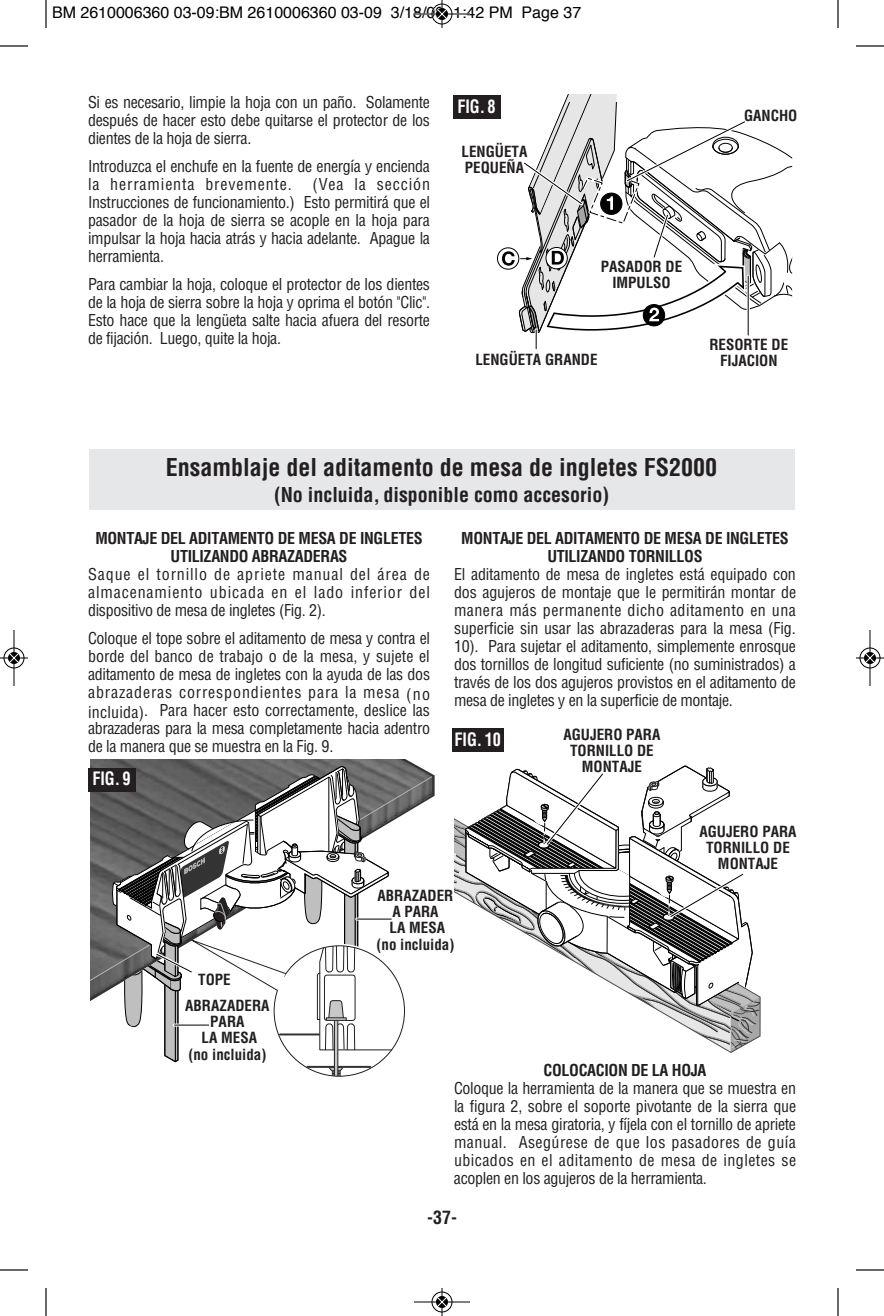
<style>
.page{position:relative;width:884px;height:1316px;background:#fff}
.page>*{position:absolute;margin:0;border:0;box-sizing:border-box;transform-origin:0 0}
.t1{font:700 condensed 24px "Helvetica";color:#231f20}
.t2{font:700 condensed 20px "Helvetica";color:#231f20}
.t3{font:700 condensed 18px "Helvetica";letter-spacing:-.005em;color:#fff;scale:.9 1}
.t4{font:700 condensed 18px "Helvetica";color:#231f20}
.t5{font:condensed 16px/18px "Helvetica";letter-spacing:-.02em;color:#231f20;text-align:justify}
.t6{font:700 condensed 16px/18px "Helvetica";letter-spacing:-.02em;color:#231f20;text-align:center}
.t7{font:16px "Helvetica";color:#000}
.t8{font:700 condensed 15px/16px "Helvetica";color:#231f20;text-align:center}
</style>
<div class="page">
<svg style="left:497px;top:248px;width:22px;height:21px"></svg>
<div style="left:497px;top:248px;width:22px;height:21px;border:1px solid #000;border-radius:50%"></div>
<svg style="left:502px;top:94px;width:290px;height:255px"></svg>
<div style="left:453px;top:95px;width:48px;height:24px;background:#231f20"></div>
<div style="left:89px;top:450px;width:705px;height:60px;background:#e6e7e9"></div>
<svg style="left:455px;top:765px;width:305px;height:287px"></svg>
<div style="left:452px;top:728px;width:51px;height:24px;background:#231f20"></div>
<svg style="left:90px;top:760px;width:345px;height:241px"></svg>
<svg style="left:112px;top:760px;width:293px;height:317px"></svg>
<div style="left:88px;top:768px;width:48px;height:24px;background:#231f20"></div>
<svg style="left:46px;top:0;width:1px;height:28px"></svg>
<svg style="left:0;top:46px;width:28px;height:1px"></svg>
<svg style="left:838px;top:0;width:1px;height:28px"></svg>
<svg style="left:856px;top:46px;width:28px;height:1px"></svg>
<svg style="left:46px;top:1288px;width:1px;height:28px"></svg>
<svg style="left:0;top:1270px;width:28px;height:1px"></svg>
<svg style="left:838px;top:1288px;width:1px;height:28px"></svg>
<svg style="left:856px;top:1270px;width:28px;height:1px"></svg>
<div style="left:431px;top:3px;width:22px;height:22px;border:1px solid #fff;border-radius:50%"></div>
<hr style="left:414px;top:14px;width:56px;height:1px;background:#000">
<div style="left:432px;top:4px;width:20px;height:20px;border:1px solid #000;border-radius:50%"></div>
<svg style="left:437px;top:0;width:10px;height:28px"></svg>
<div style="left:431px;top:1291px;width:22px;height:22px;border:1px solid #fff;border-radius:50%"></div>
<hr style="left:414px;top:1302px;width:56px;height:1px;background:#000">
<div style="left:432px;top:1292px;width:20px;height:20px;border:1px solid #000;border-radius:50%"></div>
<svg style="left:437px;top:1288px;width:10px;height:28px"></svg>
<div style="left:3px;top:647px;width:22px;height:22px;border:1px solid #fff;border-radius:50%"></div>
<hr style="left:14px;top:630px;width:1px;height:56px;background:#000">
<div style="left:4px;top:648px;width:20px;height:20px;border:1px solid #000;border-radius:50%"></div>
<svg style="left:0;top:653px;width:28px;height:10px"></svg>
<div style="left:859px;top:647px;width:22px;height:22px;border:1px solid #fff;border-radius:50%"></div>
<hr style="left:870px;top:630px;width:1px;height:56px;background:#000">
<div style="left:860px;top:648px;width:20px;height:20px;border:1px solid #000;border-radius:50%"></div>
<svg style="left:856px;top:653px;width:28px;height:10px"></svg>
<p class="t7" style="left:52px;top:6px;width:531px">BM 2610006360 03-09:BM 2610006360 03-09 3/18/09 1:42 PM Page 37</p>
<p class="t5" style="left:88px;top:93px;width:344px">Si es necesario, limpie la hoja con un paño. Solamente después de hacer esto debe quitarse el protector de los dientes de la hoja de sierra.</p>
<p class="t5" style="left:88px;top:157px;width:344px">Introduzca el enchufe en la fuente de energía y encienda la herramienta brevemente.</p>
<p class="t5" style="left:88px;top:175px;width:344px;text-indent:225px">(Vea la sección Instrucciones de funcionamiento.) Esto permitirá que el pasador de la hoja de sierra se acople en la hoja para impulsar la hoja hacia atrás y hacia adelante. Apague la herramienta.</p>
<p class="t5" style="left:88px;top:275px;width:344px">Para cambiar la hoja, coloque el protector de los dientes de la hoja de sierra sobre la hoja y oprima el botón "Clic".<br>Esto hace que la lengüeta salte hacia afuera del resorte de fijación. Luego, quite la hoja.</p>
<p class="t3" style="left:457px;top:96px;width:44px">FIG. 8</p>
<p class="t8" style="left:462px;top:144px;width:67px;text-align:left">LENGÜETA<br>PEQUEÑA</p>
<p class="t8" style="left:744px;top:107px;width:55px">GANCHO</p>
<p class="t8" style="left:601px;top:259px;width:83px">PASADOR DE<br>IMPULSO</p>
<p class="t8" style="left:475px;top:351px;width:124px">LENGÜETA GRANDE</p>
<p class="t8" style="left:709px;top:337px;width:80px">RESORTE DE<br>FIJACION</p>
<h1 class="t1" style="left:166px;top:454px;width:553px">Ensamblaje del aditamento de mesa de ingletes FS2000</h1>
<p class="t2" style="left:274px;top:483px;width:336px">(No incluida, disponible como accesorio)</p>
<p class="t6" style="left:95px;top:530px;width:329px">MONTAJE DEL ADITAMENTO DE MESA DE INGLETES<br>UTILIZANDO ABRAZADERAS</p>
<p class="t5" style="left:88px;top:566px;width:344px">Saque el tornillo de apriete manual del área de almacenamiento ubicada en el lado inferior del dispositivo de mesa de ingletes (Fig. 2).</p>
<p class="t5" style="left:88px;top:630px;width:344px">Coloque el tope sobre el aditamento de mesa y contra el borde del banco de trabajo o de la mesa, y sujete el aditamento de mesa de ingletes con la ayuda de las dos abrazaderas correspondientes para la mesa (no incluida). Para hacer esto correctamente, deslice las abrazaderas para la mesa completamente hacia adentro de la manera que se muestra en la Fig. 9.</p>
<p class="t6" style="left:461px;top:530px;width:329px">MONTAJE DEL ADITAMENTO DE MESA DE INGLETES<br>UTILIZANDO TORNILLOS</p>
<p class="t5" style="left:454px;top:566px;width:344px">El aditamento de mesa de ingletes está equipado con dos agujeros de montaje que le permitirán montar de manera más permanente dicho aditamento en una superficie sin usar las abrazaderas para la mesa (Fig.<br>10). Para sujetar el aditamento, simplemente enrosque dos tornillos de longitud suficiente (no suministrados) a través de los dos agujeros provistos en el aditamento de mesa de ingletes y en la superficie de montaje.</p>
<p class="t3" style="left:455px;top:729px;width:53px">FIG. 10</p>
<p class="t8" style="left:563px;top:727px;width:99px">AGUJERO PARA<br>TORNILLO DE<br>MONTAJE</p>
<p class="t3" style="left:92px;top:769px;width:44px">FIG. 9</p>
<p class="t8" style="left:185px;top:967px;width:86px;line-height:25.6px;text-align:left;text-indent:13px">TOPE<br>ABRAZADERA</p>
<p class="t8" style="left:188px;top:1013px;width:79px;line-height:16.6px">PARA<br>LA MESA (no incluida)</p>
<p class="t8" style="left:377px;top:888px;width:79px">ABRAZADER<br>A PARA<br>LA MESA (no incluida)</p>
<p class="t8" style="left:699px;top:824px;width:99px">AGUJERO PARA<br>TORNILLO DE<br>MONTAJE</p>
<p class="t6" style="left:544px;top:1062px;width:164px">COLOCACION DE LA HOJA</p>
<p class="t5" style="left:454px;top:1080px;width:344px">Coloque la herramienta de la manera que se muestra en la figura 2, sobre el soporte pivotante de la sierra que está en la mesa giratoria, y fíjela con el tornillo de apriete manual. Asegúrese de que los pasadores de guía ubicados en el aditamento de mesa de ingletes se acoplen en los agujeros de la herramienta.</p>
<p class="t4" style="left:427px;top:1207px;width:31px">-37-</p>
</div>
